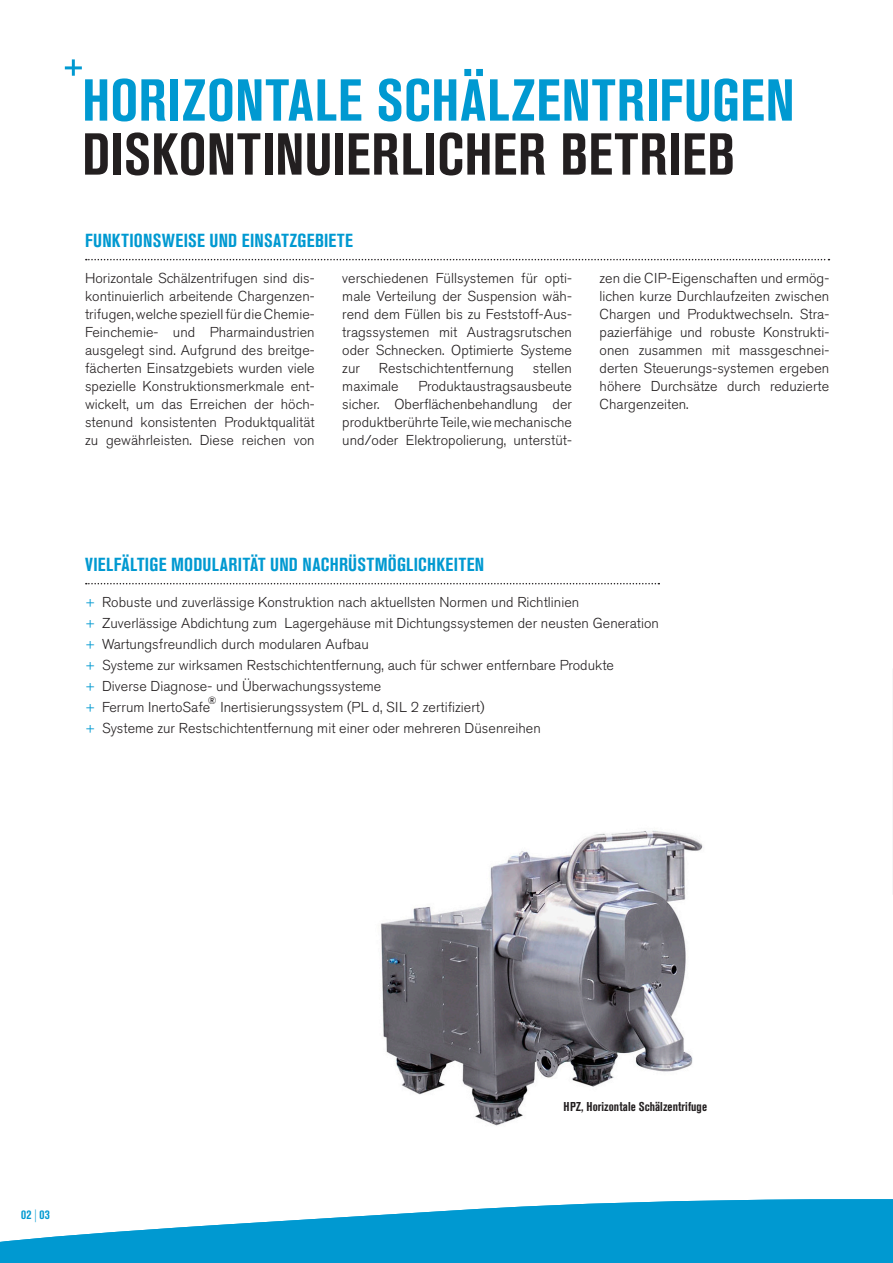
<style>
.page{position:relative;width:893px;height:1263px;background:#fff}
.page>*{position:absolute;margin:0;border:0;box-sizing:border-box;transform-origin:0 0}
.t1{font:700 condensed 58.5px "Akzidenz Grotesk Pro";letter-spacing:.015em;color:#0099d1}
.t2{font:700 condensed 58.5px "Akzidenz Grotesk Pro";letter-spacing:.01em;color:#231f20}
.t3{font:700 condensed 18.75px "Akzidenz Grotesk Pro";letter-spacing:.015em;color:#0099d1}
.t4{font:300 14.25px/18px "Akzidenz Grotesk Pro";letter-spacing:.005em;color:#231f20;text-align:justify}
.t5{font:700 condensed 12.75px "Akzidenz Grotesk Pro";letter-spacing:.005em;color:#231f20}
.t6{font:700 condensed 12.75px "Akzidenz Grotesk Pro";color:#0099d1}
.t7{font:10.5px "Akzidenz Grotesk Pro";color:#231f20}
.s1{color:#0099d1}
.s2{font-size:13.5px}
.s3{font-weight:300}
</style>
<div class="page">
<img style="left:381px;top:830px;width:322px;height:296px">
<svg style="left:65px;top:59px;width:17px;height:17px"></svg>
<svg style="left:86px;top:583px;width:573px;height:1px"></svg>
<svg style="left:86px;top:259px;width:743px;height:1px"></svg>
<svg style="left:0;top:1199px;width:893px;height:64px;fill:#0099d1"></svg>
<h1 class="t1" style="left:82px;top:62px;width:714px">HORIZONTALE SCHÄLZENTRIFUGEN</h1>
<h1 class="t2" style="left:82px;top:116px;width:655px">DISKONTINUIERLICHER BETRIEB</h1>
<h2 class="t3" style="left:85px;top:228px;width:269px">FUNKTIONSWEISE UND EINSATZGEBIETE</h2>
<p class="t4" style="left:342px;top:269px;width:231px">verschiedenen Füllsystemen für opti&shy;male Verteilung der Suspension wäh&shy;rend dem Füllen bis zu Feststoff-Aus&shy;tragssystemen mit Austragsrutschen oder Schnecken. Optimierte Systeme zur</p>
<p class="t4" style="left:85px;top:269px;width:231px">Horizontale Schälzentrifugen sind dis&shy;kontinuierlich arbeitende Chargenzen&shy;trifugen, welche speziell für die Chemie-Feinchemie- und Pharmaindustrien ausgelegt sind. Aufgrund des breitge&shy;fächerten Einsatzgebiets wurden viele spezielle Konstruktionsmerkmale ent&shy;wickelt, um das Erreichen der höch&shy;stenund konsistenten Produktqualität zu gewährleisten. Diese reichen von</p>
<p class="t4" style="left:600px;top:269px;width:231px">zen die CIP-Eigenschaften und ermög&shy;lichen kurze Durchlaufzeiten zwischen Chargen und Produktwechseln. Stra&shy;pazierfähige und robuste Konstrukti&shy;onen zusammen mit massgeschnei&shy;derten Steuerungs-systemen ergeben höhere Durchsätze durch reduzierte Chargenzeiten.</p>
<p class="t4" style="left:379px;top:359px;width:136px">Restschichtentfernung</p>
<p class="t4" style="left:533px;top:359px;width:41px">stellen</p>
<p class="t4" style="left:342px;top:377px;width:58px">maximale</p>
<p class="t4" style="left:342px;top:377px;width:231px;text-indent:76px">Produktaustragsausbeute sicher. Oberflächenbehandlung der produktberührte Teile, wie mechanische und/oder Elektropolierung, unterstüt-</p>
<h2 class="t3" style="left:85px;top:552px;width:401px">VIELFÄLTIGE MODULARITÄT UND NACHRÜSTMÖGLICHKEITEN</h2>
<p class="t4" style="left:85px;top:591px;width:575px;line-height:21px;text-align:left"><span class="s1">+</span> Robuste und zuverlässige Konstruktion nach aktuellsten Normen und Richtlinien<br><span class="s1">+</span> Zuverlässige Abdichtung zum Lagergehäuse mit Dichtungssystemen der neusten Generation <span class="s1">+</span> Wartungsfreundlich durch modularen Aufbau<br><span class="s1">+</span> Systeme zur wirksamen Restschichtentfernung, auch für schwer entfernbare Produkte<br><span class="s1">+</span> Diverse Diagnose- und Überwachungssysteme<br><span class="s1">+</span> Ferrum InertoSafe</p>
<p class="t7" style="left:208px;top:694px;width:10px">®</p>
<p class="t4" style="left:85px;top:696px;width:457px;line-height:21px;text-indent:135px">Inertisierungssystem (PL d, SIL 2 zertifiziert)<br><span class="s1">+</span> Systeme zur Rests<span class="s2">c</span>hichtentfernung mit einer oder mehreren Düsenreihen</p>
<p class="t6" style="left:21px;top:1206px;width:30px">02 <span class="s3">|</span> 03</p>
<p class="t5" style="left:563px;top:1098px;width:145px">HPZ, Horizontale Schälzentrifuge</p>
</div>
